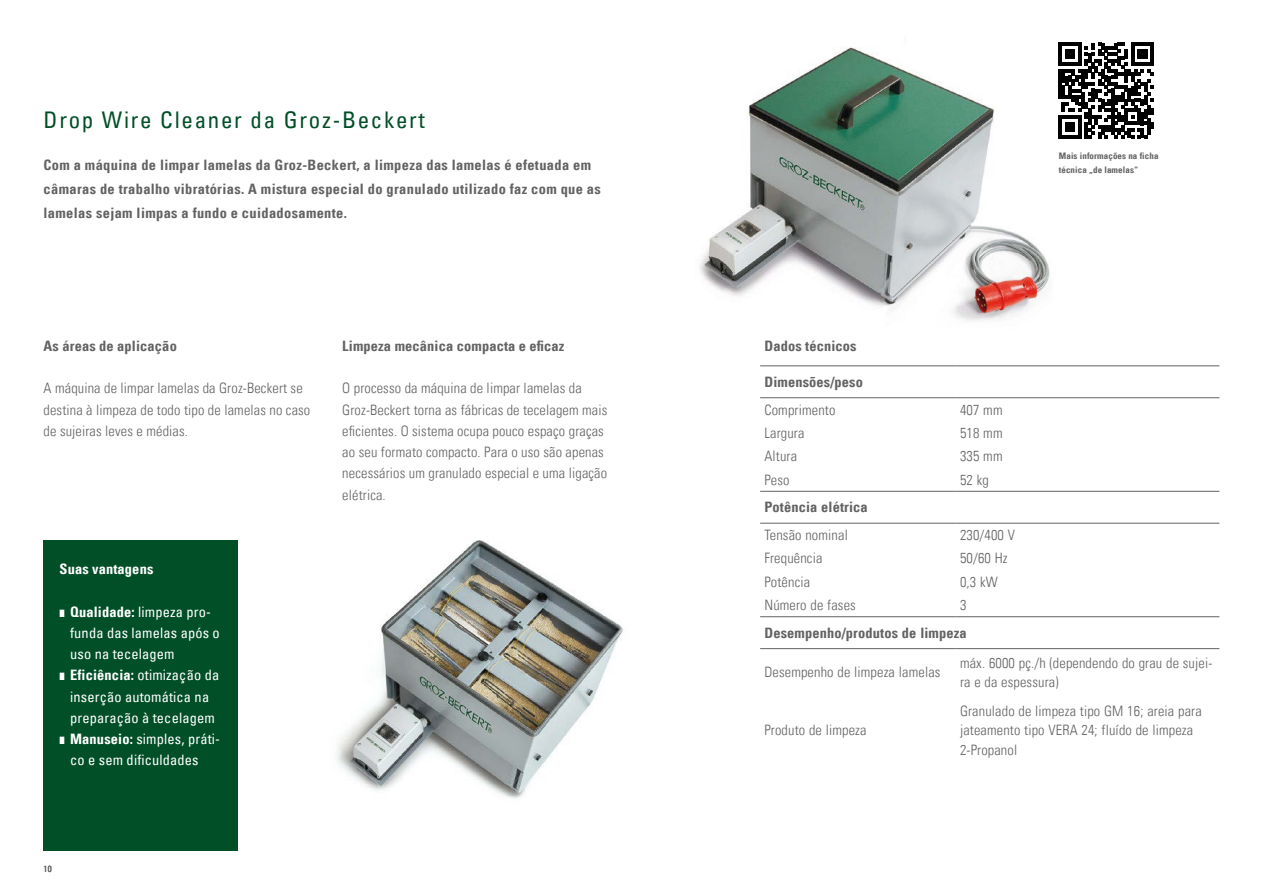
<style>
.page{position:relative;width:1263px;height:893px;background:#fff}
.page>*{position:absolute;margin:0;border:0;box-sizing:border-box;transform-origin:0 0}
.t1{font:condensed 22.95px "Univers Com 57";letter-spacing:.075em;color:#014f27}
.t2{font:14.4px/21.3px "Univers Com 47 Light Cond";letter-spacing:.01em;color:#636363}
.t3{font:14.4px/23.9px "Univers Com 67 Bold Cond";letter-spacing:.025em;color:#636363}
.t4{font:condensed 14.4px "Univers Com 57";letter-spacing:.01em;color:#fff}
.t5{font:14.4px "Univers Com 67 Bold Cond";letter-spacing:.01em;color:#fff}
.t6{font:9px/13.4px "Univers Com 67 Bold Cond";letter-spacing:.01em;color:#636363}
.t7{font:condensed 9px "Univers Com 57";color:#636363}
.s1{font-family:"Monotype Sorts";font-stretch:normal;font-size:10.2px}
.s2{font-family:"Univers Com 67 Bold Cond";font-stretch:normal}
</style>
<div class="page">
<img style="left:699px;top:47px;width:351px;height:274px">
<img style="left:336px;top:540px;width:287px;height:259px">
<hr style="left:760px;top:365px;width:196px;height:1px;background:#636363">
<hr style="left:956px;top:365px;width:263px;height:1px;background:#636363">
<hr style="left:760px;top:397px;width:196px;height:1px;background:#636363">
<hr style="left:956px;top:397px;width:263px;height:1px;background:#636363">
<hr style="left:760px;top:491px;width:196px;height:1px;background:#636363">
<hr style="left:956px;top:491px;width:263px;height:1px;background:#636363">
<hr style="left:760px;top:523px;width:196px;height:1px;background:#636363">
<hr style="left:956px;top:523px;width:263px;height:1px;background:#636363">
<hr style="left:760px;top:616px;width:196px;height:1px;background:#636363">
<hr style="left:956px;top:616px;width:263px;height:1px;background:#636363">
<hr style="left:760px;top:648px;width:196px;height:1px;background:#636363">
<hr style="left:956px;top:648px;width:263px;height:1px;background:#636363">
<div style="left:44px;top:540px;width:194px;height:310px;background:#014f27"></div>
<hr style="left:1058px;top:43px;width:4px;height:23px;background:#010102">
<hr style="left:1058px;top:69px;width:4px;height:30px;background:#010102">
<hr style="left:1058px;top:115px;width:4px;height:23px;background:#010102">
<svg style="left:1062px;top:43px;width:92px;height:95px"></svg>
<h1 class="t1" style="left:44px;top:105px;width:383px">Drop Wire Cleaner da Groz-Beckert</h1>
<p class="t3" style="left:44px;top:153px;width:559px">Com a máquina de limpar lamelas da Groz-Beckert, a limpeza das lamelas é efetuada em câmaras de trabalho vibratórias. A mistura especial do granulado utilizado faz com que as lamelas sejam limpas a fundo e cuidadosamente.</p>
<p class="t6" style="left:1059px;top:150px;width:101px">Mais informações na ficha técnica „de lamelas“</p>
<p class="t3" style="left:44px;top:334px;width:135px">As áreas de aplicação</p>
<p class="t2" style="left:44px;top:378px;width:268px">A máquina de limpar lamelas da Groz-Beckert se destina à limpeza de todo tipo de lamelas no caso de sujeiras leves e médias.</p>
<p class="t5" style="left:60px;top:560px;width:95px">Suas vantagens</p>
<p class="t4" style="left:60px;top:602px;width:153px"><span class="s1">]]</span> <span class="s2">Qualidade:</span> limpeza pro-</p>
<p class="t4" style="left:70px;top:624px;width:151px">funda das lamelas após o</p>
<p class="t4" style="left:70px;top:645px;width:106px">uso na tecelagem</p>
<p class="t4" style="left:60px;top:666px;width:161px"><span class="s1">]]</span> <span class="s2">Eficiência:</span> otimização da</p>
<p class="t4" style="left:70px;top:687px;width:141px">inserção automática na</p>
<p class="t4" style="left:70px;top:709px;width:146px">preparação à tecelagem</p>
<p class="t4" style="left:60px;top:730px;width:162px"><span class="s1">]]</span> <span class="s2">Manuseio:</span> simples, práti-</p>
<p class="t4" style="left:70px;top:751px;width:130px">co e sem dificuldades</p>
<p class="t3" style="left:342px;top:334px;width:224px">Limpeza mecânica compacta e eficaz</p>
<p class="t2" style="left:342px;top:378px;width:267px">O processo da máquina de limpar lamelas da Groz-Beckert torna as fábricas de tecelagem mais eficientes. O sistema ocupa pouco espaço graças ao seu formato compacto. Para o uso são apenas necessários um granulado especial e uma ligação elétrica.</p>
<p class="t3" style="left:764px;top:370px;width:100px">Dimensões/peso</p>
<p class="t3" style="left:764px;top:334px;width:94px">Dados técnicos</p>
<p class="t2" style="left:764px;top:399px;width:73px">Comprimento</p>
<p class="t2" style="left:960px;top:399px;width:44px">407 mm</p>
<p class="t2" style="left:764px;top:422px;width:42px">Largura</p>
<p class="t2" style="left:960px;top:422px;width:44px">518 mm</p>
<p class="t2" style="left:764px;top:446px;width:34px">Altura</p>
<p class="t2" style="left:960px;top:446px;width:44px">335 mm</p>
<p class="t2" style="left:764px;top:469px;width:27px">Peso</p>
<p class="t2" style="left:960px;top:469px;width:30px">52 kg</p>
<p class="t3" style="left:764px;top:495px;width:105px">Potência elétrica</p>
<p class="t2" style="left:764px;top:524px;width:85px">Tensão nominal</p>
<p class="t2" style="left:960px;top:524px;width:57px">230/400 V</p>
<p class="t2" style="left:764px;top:548px;width:60px">Frequência</p>
<p class="t2" style="left:960px;top:548px;width:49px">50/60 Hz</p>
<p class="t2" style="left:764px;top:571px;width:47px">Potência</p>
<p class="t2" style="left:960px;top:571px;width:39px">0,3 kW</p>
<p class="t2" style="left:764px;top:594px;width:93px">Número de fases</p>
<p class="t2" style="left:960px;top:594px;width:8px">3</p>
<p class="t3" style="left:764px;top:621px;width:204px">Desempenho/produtos de limpeza</p>
<p class="t2" style="left:764px;top:662px;width:178px">Desempenho de limpeza lamelas</p>
<p class="t2" style="left:960px;top:653px;width:254px;line-height:19.5px">máx. 6000 pç./h (dependendo do grau de sujei&shy;ra e da espessura)</p>
<p class="t2" style="left:764px;top:719px;width:104px">Produto de limpeza</p>
<p class="t2" style="left:960px;top:701px;width:243px;line-height:19.5px">Granulado de limpeza tipo GM 16; areia para jateamento tipo VERA 24; fluído de limpeza<br>2-Propanol</p>
<p class="t7" style="left:44px;top:863px;width:10px">10</p>
</div>
